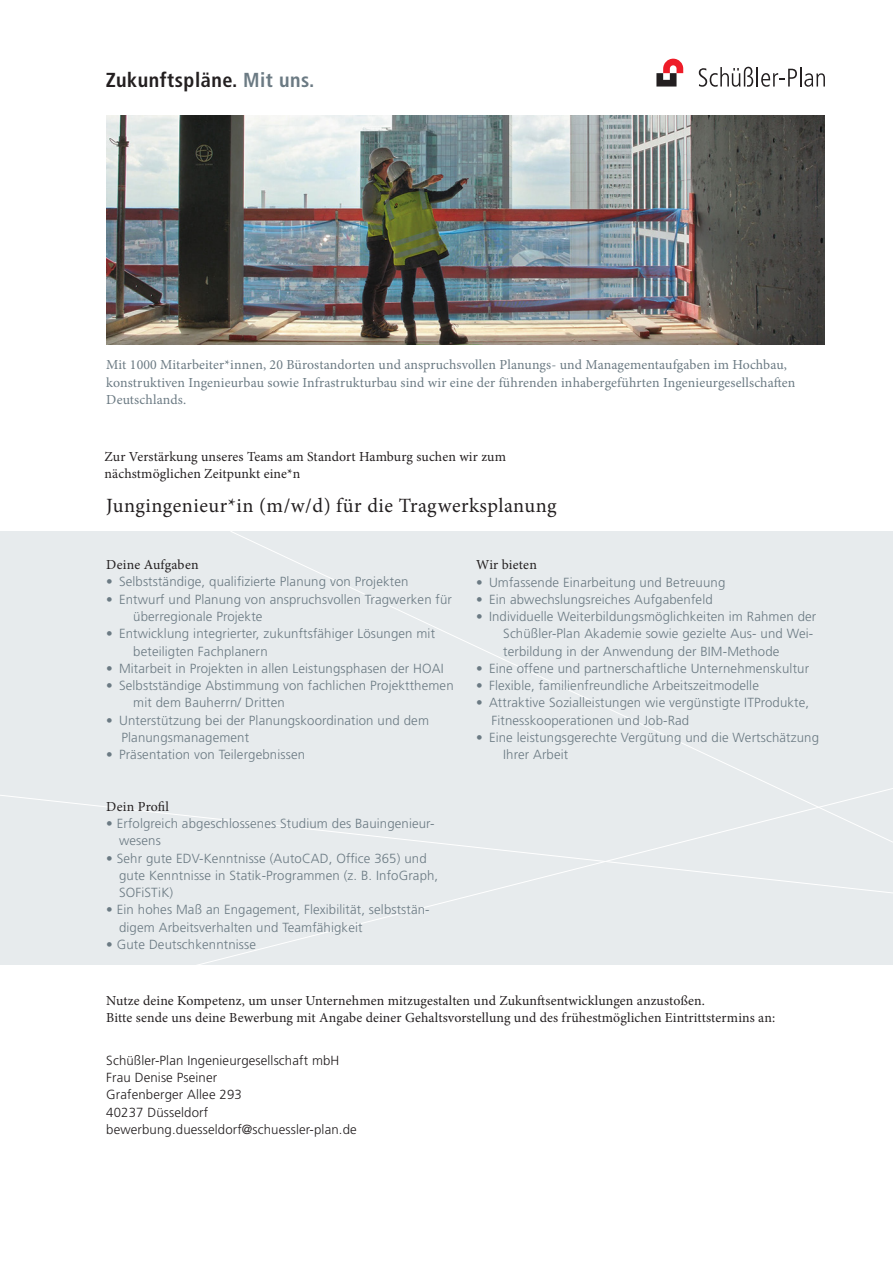
<style>
.page{position:relative;width:893px;height:1263px;background:#fff}
.page>*{position:absolute;margin:0;border:0;box-sizing:border-box;transform-origin:0 0}
.t1{font:20.25px "Minion Pro";letter-spacing:.025em;color:#231f20}
.t2{font:700 condensed 20.25px "Frutiger LT Std";letter-spacing:.025em;color:#231f20}
.t3{font:13.8px/17.2px "Minion Pro";letter-spacing:.01em;color:#231f20}
.t4{font:13.8px/17.2px "Minion Pro";letter-spacing:.01em;color:#6b7a83}
.t5{font:300 13.2px/17.2px "Frutiger LT Std";letter-spacing:.01em;color:#6b7a83}
.t6{font:300 13.2px "Frutiger LT Std";letter-spacing:.01em;color:#231f20}
.s1{color:#6b7a83}
</style>
<div class="page">
<img style="left:106px;top:115px;width:719px;height:230px">
<div style="left:0;top:531px;width:893px;height:434px;background:#e7ebed"></div>
<svg style="left:190px;top:787px;width:703px;height:178px"></svg>
<svg style="left:656px;top:59px;width:27px;height:28px"></svg>
<svg style="left:699px;top:67px;width:126px;height:20px"></svg>
<p class="t2" style="left:106px;top:68px;width:210px">Zukunftspläne. <span class="s1">Mit uns.</span></p>
<p class="t4" style="left:106px;top:356px;width:691px">Mit 1000 Mitarbeiter*innen, 20 Bürostandorten und anspruchsvollen Planungs- und Managementaufgaben im Hochbau, konstruktiven Ingenieurbau sowie Infrastrukturbau sind wir eine der führenden inhabergeführten Ingenieurgesellschaften<br>Deutschlands.</p>
<p class="t3" style="left:105px;top:448px;width:403px">Zur Verstärkung unseres Teams am Standort Hamburg suchen wir zum nächstmöglichen Zeitpunkt eine*n</p>
<p class="t1" style="left:106px;top:492px;width:452px">Jungingenieur*in (m/w/d) für die Tragwerksplanung</p>
<p class="t3" style="left:106px;top:556px;width:94px">Deine Aufgaben</p>
<p class="t5" style="left:106px;top:573px;width:304px">• Selbstständige, qualifizierte Planung von Projekten</p>
<p class="t5" style="left:133px;top:591px;width:320px;text-indent:-27px">• Entwurf und Planung von anspruchsvollen Tragwerken für überregionale Projekte</p>
<p class="t5" style="left:133px;top:625px;width:303px;text-indent:-27px">• Entwicklung integrierter, zukunftsfähiger Lösungen mit beteiligten Fachplanern</p>
<p class="t5" style="left:106px;top:660px;width:339px">• Mitarbeit in Projekten in allen Leistungsphasen der HOAI</p>
<p class="t5" style="left:133px;top:677px;width:322px;text-indent:-27px">• Selbstständige Abstimmung von fachlichen Projektthemen mit dem Bauherrn/ Dritten</p>
<p class="t5" style="left:106px;top:711px;width:324px">• Unterstützung bei der Planungskoordination und dem</p>
<p class="t5" style="left:122px;top:729px;width:129px">Planungsmanagement</p>
<p class="t5" style="left:106px;top:746px;width:200px">• Präsentation von Teilergebnissen</p>
<p class="t3" style="left:106px;top:798px;width:64px">Dein Profil</p>
<p class="t5" style="left:119px;top:815px;width:317px;text-indent:-13px">• Erfolgreich abgeschlossenes Studium des Bauingenieur&shy;wesens</p>
<p class="t5" style="left:119px;top:849px;width:321px;text-indent:-13px">• Sehr gute EDV-Kenntnisse (AutoCAD, Office 365) und gute Kenntnisse in Statik-Programmen (z. B. InfoGraph,<br>SOFiSTiK)</p>
<p class="t5" style="left:119px;top:901px;width:312px;text-indent:-13px">• Ein hohes Maß an Engagement, Flexibilität, selbststän&shy;digem Arbeitsverhalten und Teamfähigkeit</p>
<p class="t5" style="left:106px;top:936px;width:151px">• Gute Deutschkenntnisse</p>
<p class="t3" style="left:476px;top:556px;width:62px">Wir bieten</p>
<p class="t5" style="left:476px;top:574px;width:251px">• Umfassende Einarbeitung und Betreuung</p>
<p class="t5" style="left:476px;top:591px;width:238px">• Ein abwechslungsreiches Aufgabenfeld</p>
<p class="t5" style="left:503px;top:608px;width:315px;text-indent:-27px">• Individuelle Weiterbildungsmöglichkeiten im Rahmen der<br>Schüßler-Plan Akademie sowie gezielte Aus- und Wei&shy;terbildung in der Anwendung der BIM-Methode</p>
<p class="t5" style="left:476px;top:660px;width:334px">• Eine offene und partnerschaftliche Unternehmenskultur</p>
<p class="t5" style="left:476px;top:677px;width:284px">• Flexible, familienfreundliche Arbeitszeitmodelle</p>
<p class="t5" style="left:476px;top:694px;width:334px">• Attraktive Sozialleistungen wie vergünstigte ITProdukte,</p>
<p class="t5" style="left:491px;top:712px;width:199px">Fitnesskooperationen und Job-Rad</p>
<p class="t5" style="left:503px;top:729px;width:317px;text-indent:-27px">• Eine leistungsgerechte Vergütung und die Wertschätzung<br>Ihrer Arbeit</p>
<p class="t3" style="left:106px;top:992px;width:600px">Nutze deine Kompetenz, um unser Unternehmen mitzugestalten und Zukunftsentwicklungen anzustoßen.</p>
<p class="t3" style="left:106px;top:1009px;width:670px">Bitte sende uns deine Bewerbung mit Angabe deiner Gehaltsvorstellung und des frühestmöglichen Eintrittstermins an:</p>
<p class="t6" style="left:106px;top:1053px;width:235px">Schüßler-Plan Ingenieurgesellschaft mbH</p>
<p class="t6" style="left:106px;top:1070px;width:112px">Frau Denise Pseiner</p>
<p class="t6" style="left:106px;top:1087px;width:137px">Grafenberger Allee 293</p>
<p class="t6" style="left:106px;top:1105px;width:103px">40237 Düsseldorf</p>
<p class="t6" style="left:106px;top:1122px;width:252px">bewerbung.duesseldorf@schuessler-plan.de</p>
</div>
